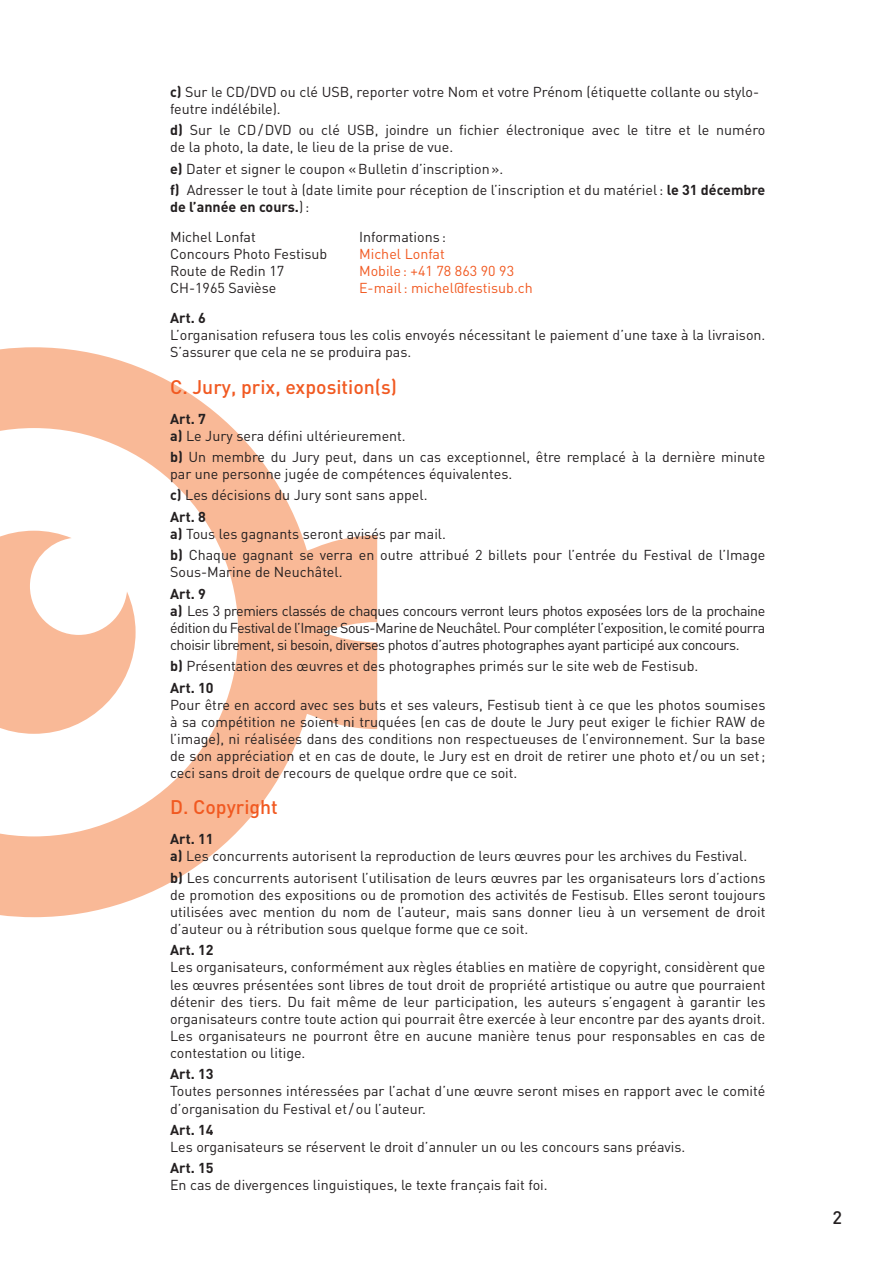
<style>
.page{position:relative;width:893px;height:1263px;background:#fff}
.page>*{position:absolute;margin:0;border:0;box-sizing:border-box;transform-origin:0 0}
.t1{font:500 19.5px "DIN";color:#f15921}
.t2{font:500 18px "DIN";color:#231f20}
.t3{font:14.25px/17.1px "DIN";color:#231f20}
.t4{font:14.25px/17.1px "DIN";letter-spacing:-.03em;color:#231f20}
.t5{font:700 14.25px/29.8px "DIN";color:#231f20}
.t6{font:14.25px "DIN";color:#f15921}
.s1{font-weight:700}
.s2{font-weight:400}
</style>
<div class="page">
<svg style="left:0;top:347px;width:377px;height:570px"></svg>
<p class="t3" style="left:170px;top:83px;width:591px"><span class="s1">c)</span> Sur le CD/DVD ou clé USB, reporter votre Nom et votre Prénom (étiquette collante ou stylo&shy;feutre indélébile).</p>
<p class="t3" style="left:170px;top:121px;width:597px"><span class="s1">d)</span> Sur le CD/DVD ou clé USB, joindre un fichier électronique avec le titre et le numéro de la photo, la date, le lieu de la prise de vue.</p>
<p class="t3" style="left:170px;top:158px;width:597px;line-height:21.3px"><span class="s1">e)</span> Dater et signer le coupon «Bulletin d’inscription».<br><span class="s1">f)</span> Adresser le tout à (date limite pour réception de l’inscription et du matériel: <span class="s1">le 31 décembre</span></p>
<p class="t5" style="left:170px;top:192px;width:141px">de l’année en cours.<span class="s2">):<br>Michel Lonfat</span></p>
<p class="t3" style="left:359px;top:228px;width:88px">Informations :</p>
<p class="t3" style="left:170px;top:245px;width:159px">Concours Photo Festisub</p>
<p class="t6" style="left:359px;top:245px;width:87px">Michel Lonfat</p>
<p class="t3" style="left:170px;top:262px;width:116px">Route de Redin 17</p>
<p class="t6" style="left:359px;top:262px;width:156px">Mobile: +41 78 863 90 93</p>
<p class="t3" style="left:170px;top:279px;width:108px">CH-1965 Savièse</p>
<p class="t6" style="left:359px;top:279px;width:175px">E-mail: michel@festisub.ch</p>
<p class="t5" style="left:170px;top:303px;width:37px">Art. 6</p>
<p class="t3" style="left:170px;top:326px;width:597px">L’organisation refusera tous les colis envoyés nécessitant le paiement d’une taxe à la livraison.<br>S’assurer que cela ne se produira pas.</p>
<h1 class="t1" style="left:170px;top:374px;width:228px">C. Jury, prix, exposition(s)</h1>
<p class="t3" style="left:170px;top:410px;width:237px"><span class="s1">Art. 7<br>a)</span> Le Jury sera défini ultérieurement.</p>
<p class="t3" style="left:170px;top:448px;width:597px"><span class="s1">b)</span> Un membre du Jury peut, dans un cas exceptionnel, être remplacé à la dernière minute par une personne jugée de compétences équivalentes.</p>
<p class="t3" style="left:170px;top:484px;width:259px;line-height:21.3px"><span class="s1">c)</span> Les décisions du Jury sont sans appel.<br><span class="s1">Art. 8</span></p>
<p class="t3" style="left:170px;top:523px;width:597px;line-height:21.3px"><span class="s1">a)</span> Tous les gagnants seront avisés par mail.<br><span class="s1">b)</span> Chaque gagnant se verra en outre attribué 2 billets pour l’entrée du Festival de l’Image</p>
<p class="t3" style="left:170px;top:563px;width:174px">Sous-Marine de Neuchâtel.</p>
<p class="t4" style="left:170px;top:585px;width:597px"><span class="s1">Art. 9<br>a)</span> Les 3 premiers classés de chaques concours verront leurs photos exposées lors de la prochaine édition du Festival de l’Image Sous-Marine de Neuchâtel. Pour compléter l’exposition, le comité pourra choisir librement, si besoin, diverses photos d’autres photographes ayant participé aux concours.</p>
<p class="t3" style="left:170px;top:655px;width:530px;line-height:21.3px"><span class="s1">b)</span> Présentation des œuvres et des photographes primés sur le site web de Festisub.<br><span class="s1">Art. 10</span></p>
<p class="t3" style="left:170px;top:696px;width:597px;text-align:justify">Pour être en accord avec ses buts et ses valeurs, Festisub tient à ce que les photos soumises à sa compétition ne soient ni truquées (en cas de doute le Jury peut exiger le fichier RAW de l’image), ni réalisées dans des conditions non respectueuses de l’environnement. Sur la base de son appréciation et en cas de doute, le Jury est en droit de retirer une photo et/ou un set; ceci sans droit de recours de quelque ordre que ce soit.</p>
<h1 class="t1" style="left:170px;top:795px;width:109px">D. Copyright</h1>
<p class="t3" style="left:170px;top:830px;width:579px"><span class="s1">Art. 11<br>a)</span> Les concurrents autorisent la reproduction de leurs œuvres pour les archives du Festival.</p>
<p class="t3" style="left:170px;top:869px;width:597px;text-align:justify"><span class="s1">b)</span> Les concurrents autorisent l’utilisation de leurs œuvres par les organisateurs lors d’actions de promotion des expositions ou de promotion des activités de Festisub. Elles seront toujours utilisées avec mention du nom de l’auteur, mais sans donner lieu à un versement de droit d’auteur ou à rétribution sous quelque forme que ce soit.</p>
<p class="t5" style="left:170px;top:935px;width:45px">Art. 12</p>
<p class="t3" style="left:170px;top:958px;width:597px;text-align:justify">Les organisateurs, conformément aux règles établies en matière de copyright, considèrent que les œuvres présentées sont libres de tout droit de propriété artistique ou autre que pourraient détenir des tiers. Du fait même de leur participation, les auteurs s’engagent à garantir les organisateurs contre toute action qui pourrait être exercée à leur encontre par des ayants droit.<br>Les organisateurs ne pourront être en aucune manière tenus pour responsables en cas de contestation ou litige.</p>
<p class="t5" style="left:170px;top:1058px;width:45px">Art. 13</p>
<p class="t3" style="left:170px;top:1082px;width:597px">Toutes personnes intéressées par l’achat d’une œuvre seront mises en rapport avec le comité d’organisation du Festival et/ou l’auteur.</p>
<p class="t5" style="left:170px;top:1114px;width:45px">Art. 14</p>
<p class="t3" style="left:170px;top:1138px;width:517px">Les organisateurs se réservent le droit d’annuler un ou les concours sans préavis.</p>
<p class="t5" style="left:170px;top:1152px;width:45px">Art. 15</p>
<p class="t3" style="left:170px;top:1176px;width:379px">En cas de divergences linguistiques, le texte français fait foi.</p>
<p class="t2" style="left:832px;top:1206px;width:11px">2</p>
</div>
